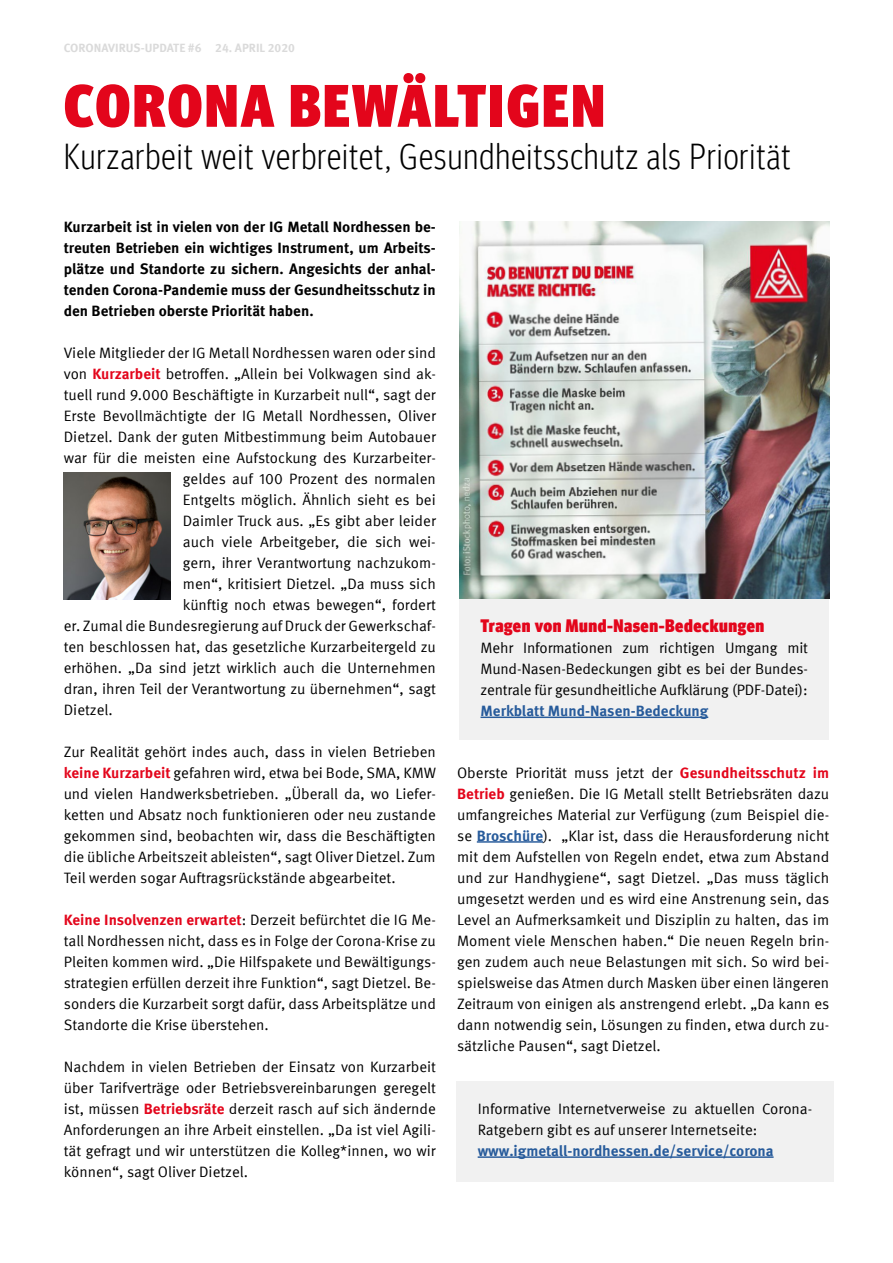
<style>
.page{position:relative;width:893px;height:1263px;background:#fff}
.page>*{position:absolute;margin:0;border:0;box-sizing:border-box;transform-origin:0 0}
.t1{font:900 condensed 60px "Meta Head IGM";letter-spacing:.04em;color:#e3051b}
.t2{font:300 condensed 36px "Meta Head IGM";letter-spacing:.03em;color:#000}
.t3{font:900 condensed 18px "Meta Head IGM";letter-spacing:.03em;color:#e3051b}
.t4{font:15px/21px "Meta IGM";color:#000;text-align:justify}
.t5{font:700 15px/21px "Meta IGM";color:#000;text-align:justify}
.t6{font:700 15px "Meta IGM";color:#275b9b}
.t7{font:700 12px "Meta IGM";color:#dadada}
.s1{font-weight:700;color:#e3051b}
.s2{font-weight:700;color:#275b9b}
</style>
<div class="page">
<hr style="left:477px;top:841px;width:66px;height:2px;background:#275b9b">
<img style="left:64px;top:472px;width:106px;height:128px">
<div style="left:459px;top:597px;width:370px;height:142px;background:#f1f1f1"></div>
<hr style="left:480px;top:716px;width:228px;height:2px;background:#275b9b">
<img style="left:459px;top:222px;width:370px;height:376px">
<div style="left:456px;top:1081px;width:377px;height:101px;background:#f1f1f1"></div>
<hr style="left:478px;top:1156px;width:296px;height:2px;background:#275b9b">
<p class="t7" style="left:64px;top:38px;width:233px">CORONAVIRUS-UPDATE #6 24. APRIL 2020</p>
<h1 class="t1" style="left:64px;top:58px;width:542px">CORONA BEWÄLTIGEN</h1>
<h2 class="t2" style="left:64px;top:131px;width:728px">Kurzarbeit weit verbreitet, Gesundheitsschutz als Priorität</h2>
<p class="t5" style="left:64px;top:215px;width:374px">Kurzarbeit ist in vielen von der IG Metall Nordhessen be&shy;treuten Betrieben ein wichtiges Instrument, um Arbeits&shy;plätze und Standorte zu sichern. Angesichts der anhal&shy;tenden Corona-Pandemie muss der Gesundheitsschutz in den Betrieben oberste Priorität haben.</p>
<p class="t4" style="left:64px;top:341px;width:374px">Viele Mitglieder der IG Metall Nordhessen waren oder sind</p>
<p class="t4" style="left:64px;top:362px;width:374px">von <span class="s1">Kurzarbeit</span> betroffen. „Allein bei Volkwagen sind ak-</p>
<p class="t4" style="left:64px;top:383px;width:374px">tuell rund 9.000 Beschäftigte in Kurzarbeit null“, sagt der</p>
<p class="t4" style="left:64px;top:404px;width:374px">Erste Bevollmächtigte der IG Metall Nordhessen, Oliver</p>
<p class="t4" style="left:64px;top:425px;width:374px">Dietzel. Dank der guten Mitbestimmung beim Autobauer</p>
<p class="t4" style="left:64px;top:446px;width:374px">war für die meisten eine Aufstockung des Kurzarbeiter-</p>
<p class="t4" style="left:183px;top:467px;width:254px">geldes auf 100 Prozent des normalen</p>
<p class="t4" style="left:183px;top:488px;width:254px">Entgelts möglich. Ähnlich sieht es bei</p>
<p class="t4" style="left:183px;top:509px;width:255px">Daimler Truck aus. „Es gibt aber leider</p>
<p class="t4" style="left:183px;top:530px;width:254px">auch viele Arbeitgeber, die sich wei-</p>
<p class="t4" style="left:183px;top:551px;width:254px">gern, ihrer Verantwortung nachzukom-</p>
<p class="t4" style="left:183px;top:572px;width:254px">men“, kritisiert Dietzel. „Da muss sich</p>
<p class="t4" style="left:183px;top:593px;width:255px">künftig noch etwas bewegen“, fordert</p>
<p class="t4" style="left:64px;top:614px;width:374px">er. Zumal die Bundesregierung auf Druck der Gewerkschaf-</p>
<p class="t4" style="left:64px;top:635px;width:374px">ten beschlossen hat, das gesetzliche Kurzarbeitergeld zu</p>
<p class="t4" style="left:64px;top:656px;width:374px">erhöhen. „Da sind jetzt wirklich auch die Unternehmen</p>
<p class="t4" style="left:64px;top:677px;width:374px">dran, ihren Teil der Verantwortung zu übernehmen“, sagt</p>
<p class="t4" style="left:64px;top:698px;width:51px">Dietzel.</p>
<p class="t4" style="left:64px;top:740px;width:374px">Zur Realität gehört indes auch, dass in vielen Betrieben <span class="s1">keine Kurzarbeit</span> gefahren wird, etwa bei Bode, SMA, KMW und vielen Handwerksbetrieben. „Überall da, wo Liefer&shy;ketten und Absatz noch funktionieren oder neu zustande gekommen sind, beobachten wir, dass die Beschäftigten die übliche Arbeitszeit ableisten“, sagt Oliver Dietzel. Zum Teil werden sogar Auftragsrückstände abgearbeitet.</p>
<p class="t4" style="left:64px;top:908px;width:374px"><span class="s1">Keine Insolvenzen erwartet</span>: Derzeit befürchtet die IG Me&shy;tall Nordhessen nicht, dass es in Folge der Corona-Krise zu Pleiten kommen wird. „Die Hilfspakete und Bewältigungs&shy;strategien erfüllen derzeit ihre Funktion“, sagt Dietzel. Be&shy;sonders die Kurzarbeit sorgt dafür, dass Arbeitsplätze und Standorte die Krise überstehen.</p>
<p class="t4" style="left:64px;top:1055px;width:374px">Nachdem in vielen Betrieben der Einsatz von Kurzarbeit über Tarifverträge oder Betriebsvereinbarungen geregelt ist, müssen <span class="s1">Betriebsräte</span> derzeit rasch auf sich ändernde Anforderungen an ihre Arbeit einstellen. „Da ist viel Agili&shy;tät gefragt und wir unterstützen die Kolleg*innen, wo wir können“, sagt Oliver Dietzel.</p>
<p class="t3" style="left:480px;top:611px;width:285px">Tragen von Mund-Nasen-Bedeckungen</p>
<p class="t4" style="left:480px;top:637px;width:329px">Mehr Informationen zum richtigen Umgang mit Mund-Nasen-Bedeckungen gibt es bei der Bundes&shy;zentrale für gesundheitliche Aufklärung (PDF-Datei):</p>
<p class="t6" style="left:480px;top:699px;width:229px">Merkblatt Mund-Nasen-Bedeckung</p>
<p class="t4" style="left:457px;top:761px;width:374px">Oberste Priorität muss jetzt der <span class="s1">Gesundheitsschutz im Betrieb</span> genießen. Die IG Metall stellt Betriebsräten dazu umfangreiches Material zur Verfügung (zum Beispiel die&shy;se <span class="s2">Broschüre</span>). „Klar ist, dass die Herausforderung nicht mit dem Aufstellen von Regeln endet, etwa zum Abstand und zur Handhygiene“, sagt Dietzel. „Das muss täglich umgesetzt werden und es wird eine Anstrenung sein, das Level an Aufmerksamkeit und Disziplin zu halten, das im Moment viele Menschen haben.“ Die neuen Regeln brin&shy;gen zudem auch neue Belastungen mit sich. So wird bei&shy;spielsweise das Atmen durch Masken über einen längeren Zeitraum von einigen als anstrengend erlebt. „Da kann es dann notwendig sein, Lösungen zu finden, etwa durch zu&shy;sätzliche Pausen“, sagt Dietzel.</p>
<p class="t4" style="left:478px;top:1097px;width:336px">Informative Internetverweise zu aktuellen Corona-<br>Ratgebern gibt es auf unserer Internetseite:</p>
<p class="t6" style="left:478px;top:1139px;width:297px">www.igmetall-nordhessen.de/service/corona</p>
</div>
